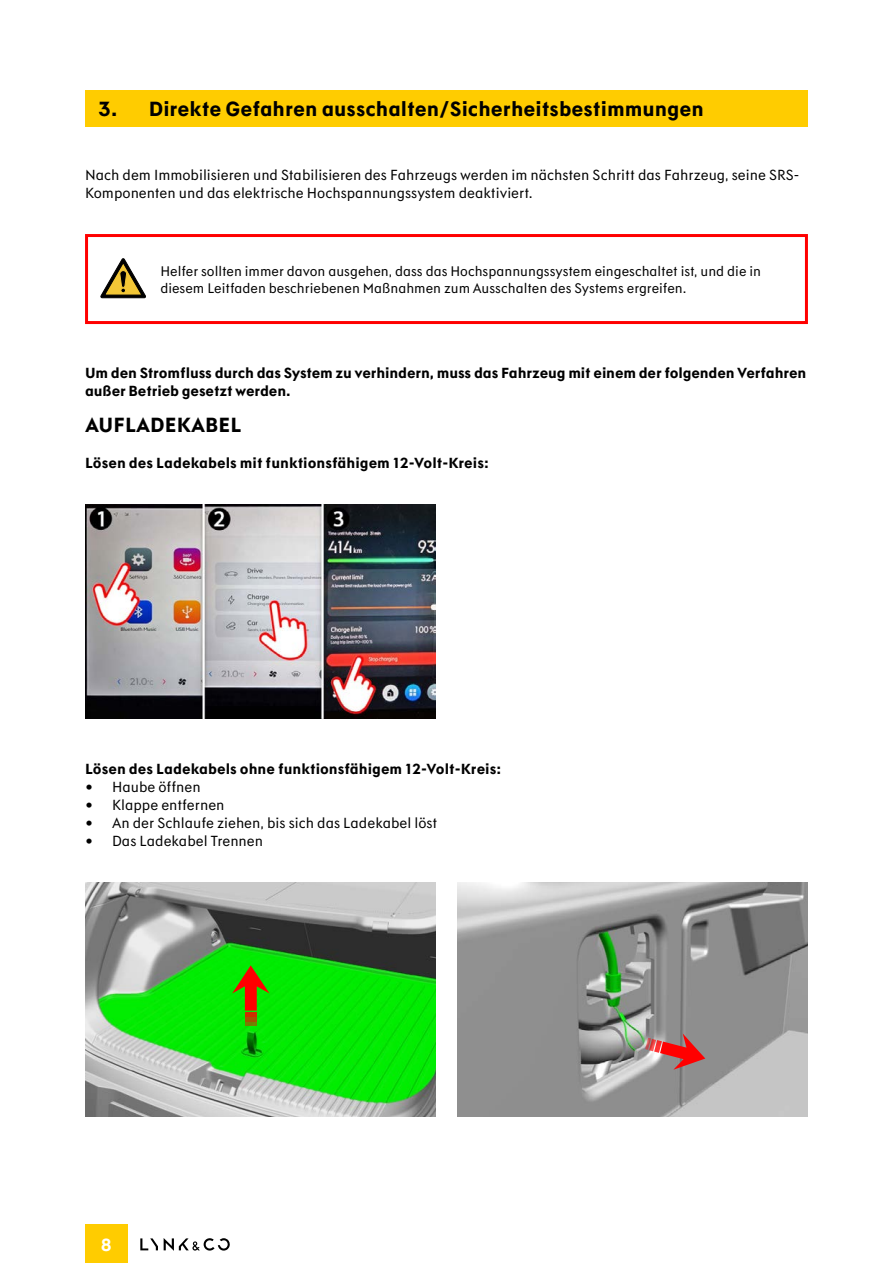
<style>
.page{position:relative;width:893px;height:1263px;background:#fff}
.page>*{position:absolute;margin:0;border:0;box-sizing:border-box;transform-origin:0 0}
.t1{font:700 21px "Lynkco Type";color:#000}
.t2{font:700 18px "Lynkco Type";color:#fff}
.t3{font:15px/18px "Lynkco Type";color:#000}
.t4{font:700 15px/18px "Lynkco Type";letter-spacing:-.01em;color:#000}
.t5{font:14.25px/17.1px "Lynkco Type";color:#000}
</style>
<div class="page">
<svg style="left:140px;top:1238px;width:18px;height:12px"></svg>
<svg style="left:164px;top:1238px;width:66px;height:13px"></svg>
<div style="left:85px;top:90px;width:723px;height:36px;background:#fc0"></div>
<img style="left:85px;top:882px;width:351px;height:234px">
<img style="left:457px;top:882px;width:351px;height:234px">
<svg style="left:232px;top:965px;width:38px;height:45px;background:#5e9401"></svg>
<hr style="left:245px;top:1012px;width:12px;height:4px;background:#cc2f00">
<hr style="left:245px;top:1018px;width:12px;height:4px;background:#a55200">
<svg style="left:245px;top:1023px;width:12px;height:3px"></svg>
<svg style="left:645px;top:1033px;width:60px;height:37px;background:#be6a6a"></svg>
<div style="left:85px;top:234px;width:723px;height:90px;border:3px solid #f00"></div>
<svg style="left:101px;top:259px;width:45px;height:39px"></svg>
<div style="left:85px;top:1224px;width:43px;height:39px;background:#fc0"></div>
<img style="left:85px;top:504px;width:351px;height:214px">
<p class="t1" style="left:98px;top:97px;width:21px">3.</p>
<p class="t1" style="left:149px;top:97px;width:557px">Direkte Gefahren ausschalten/Sicherheitsbestimmungen</p>
<p class="t3" style="left:85px;top:166px;width:716px">Nach dem Immobilisieren und Stabilisieren des Fahrzeugs werden im nächsten Schritt das Fahrzeug, seine SRS-<br>Komponenten und das elektrische Hochspannungssystem deaktiviert.</p>
<p class="t5" style="left:160px;top:263px;width:602px">Helfer sollten immer davon ausgehen, dass das Hochspannungssystem eingeschaltet ist, und die in diesem Leitfaden beschriebenen Maßnahmen zum Ausschalten des Systems ergreifen.</p>
<p class="t4" style="left:85px;top:364px;width:723px">Um den Stromfluss durch das System zu verhindern, muss das Fahrzeug mit einem der folgenden Verfahren außer Betrieb gesetzt werden.</p>
<p class="t1" style="left:85px;top:413px;width:158px">AUFLADEKABEL</p>
<p class="t4" style="left:85px;top:454px;width:405px">Lösen des Ladekabels mit funktionsfähigem 12-Volt-Kreis:</p>
<p class="t4" style="left:85px;top:760px;width:418px">Lösen des Ladekabels ohne funktionsfähigem 12-Volt-Kreis:</p>
<p class="t3" style="left:85px;top:778px;width:117px">• Haube öffnen</p>
<p class="t3" style="left:85px;top:796px;width:141px">• Klappe entfernen</p>
<p class="t3" style="left:85px;top:814px;width:354px">• An der Schlaufe ziehen, bis sich das Ladekabel löst</p>
<p class="t3" style="left:85px;top:832px;width:180px">• Das Ladekabel Trennen</p>
<p class="t2" style="left:101px;top:1234px;width:12px">8</p>
</div>
